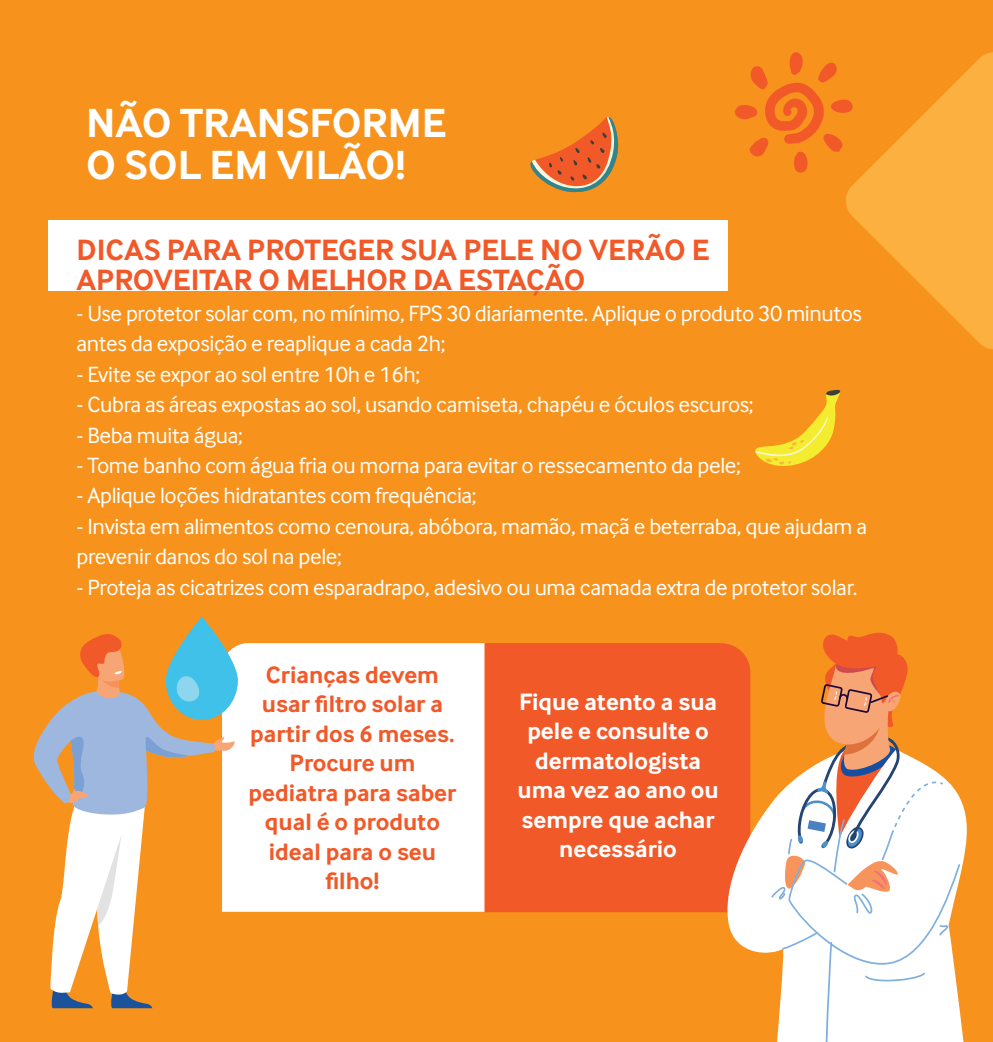
<style>
.page{position:relative;width:993px;height:1042px;background:#fff}
.page>*{position:absolute;margin:0;border:0;box-sizing:border-box;transform-origin:0 0}
.t1{font:700 42.18px/42.2px "Inter Face";color:#fff}
.t2{font:700 30.45px/30.4px "Inter Face";color:#f15929}
.t3{font:700 24.5px/29.6px "Inter Face";color:#f15929;text-align:center}
.t4{font:700 24.5px/29.6px "Inter Face";color:#fff;text-align:center}
.t5{font:22.93px/30.4px "Inter Face";letter-spacing:-.015em;color:#fff}
</style>
<div class="page">
<div style="left:0;top:0;width:992px;height:1042px;background:#f7931d"></div>
<svg style="left:846px;top:52px;width:146px;height:297px;fill:#fbb03f"></svg>
<div style="left:238px;top:643px;width:246px;height:269px;background:#fff"></div>
<svg style="left:33px;top:616px;width:205px;height:392px"></svg>
<div style="left:484px;top:643px;width:266px;height:269px;background:#f15929"></div>
<svg style="left:722px;top:746px;width:245px;height:296px"></svg>
<svg style="left:771px;top:632px;width:188px;height:410px"></svg>
<svg style="left:735px;top:52px;width:117px;height:121px"></svg>
<svg style="left:530px;top:116px;width:89px;height:77px"></svg>
<svg style="left:755px;top:389px;width:85px;height:77px"></svg>
<div style="left:48px;top:220px;width:679px;height:71px;background:#fff"></div>
<h1 class="t1" style="left:86px;top:102px;width:362px">NÃO TRANSFORME<br>O SOL EM VILÃO!</h1>
<h2 class="t2" style="left:76px;top:234px;width:634px">DICAS PARA PROTEGER SUA PELE NO VERÃO E<br>APROVEITAR O MELHOR DA ESTAÇÃO</h2>
<p class="t5" style="left:76px;top:298px;width:786px">- Use protetor solar com, no mínimo, FPS 30 diariamente. Aplique o produto 30 minutos antes da exposição e reaplique a cada 2h;</p>
<p class="t5" style="left:76px;top:359px;width:345px">- Evite se expor ao sol entre 10h e 16h;</p>
<p class="t5" style="left:76px;top:389px;width:678px">- Cubra as áreas expostas ao sol, usando camiseta, chapéu e óculos escuros;</p>
<p class="t5" style="left:76px;top:419px;width:168px">- Beba muita água;</p>
<p class="t5" style="left:76px;top:450px;width:665px">- Tome banho com água fria ou morna para evitar o ressecamento da pele;</p>
<p class="t5" style="left:76px;top:480px;width:401px">- Aplique loções hidratantes com frequência;</p>
<p class="t5" style="left:76px;top:511px;width:791px">- Invista em alimentos como cenoura, abóbora, mamão, maçã e beterraba, que ajudam a prevenir danos do sol na pele;</p>
<p class="t5" style="left:76px;top:572px;width:782px">- Proteja as cicatrizes com esparadrapo, adesivo ou uma camada extra de protetor solar.</p>
<p class="t3" style="left:248px;top:659px;width:209px">Crianças devem usar filtro solar a partir dos 6 meses.<br>Procure um pediatra para saber qual é o produto ideal para o seu filho!</p>
<p class="t4" style="left:517px;top:686px;width:203px">Fique atento a sua pele e consulte o dermatologista uma vez ao ano ou sempre que achar necessário</p>
</div>
